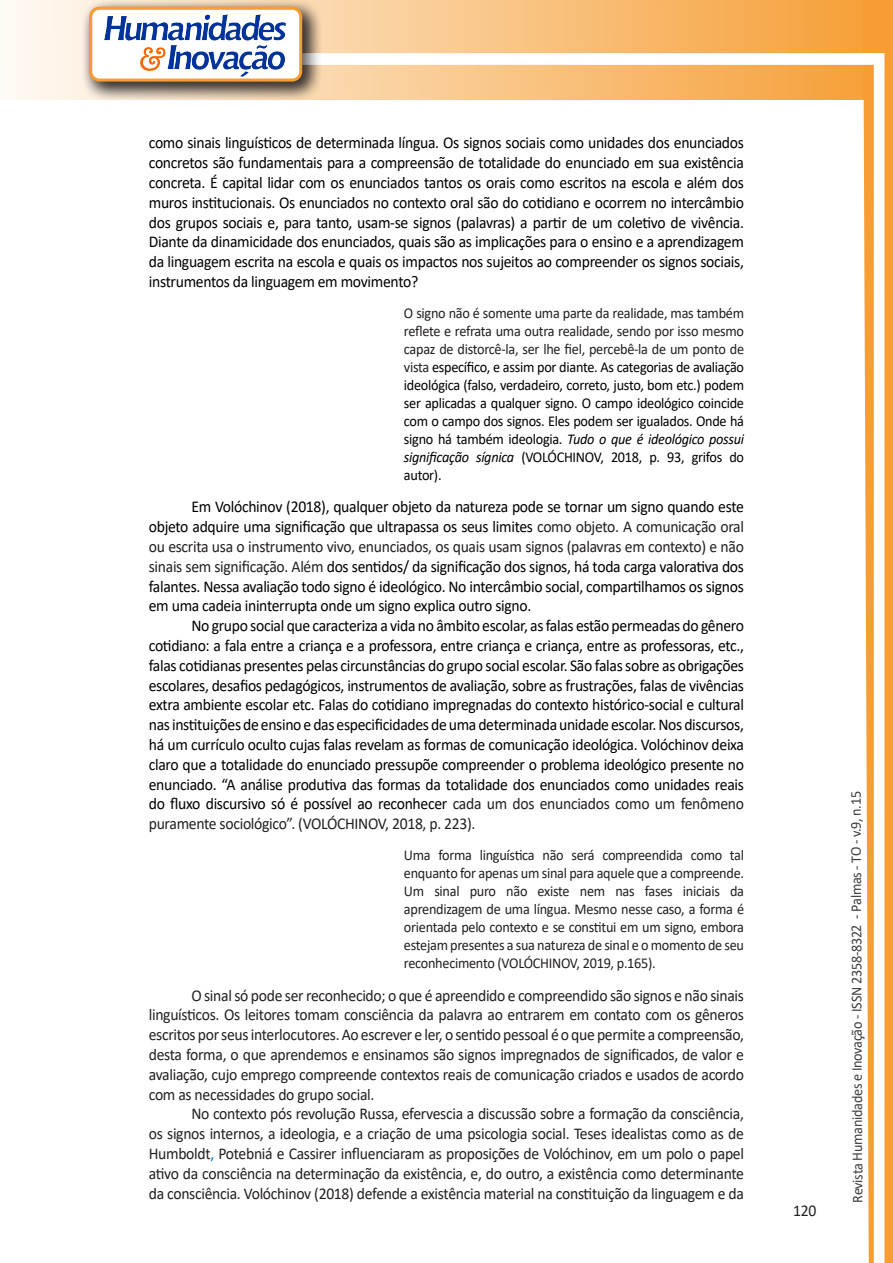
<style>
.page{position:relative;width:893px;height:1263px;background:#fff}
.page>*{position:absolute;margin:0;border:0;box-sizing:border-box;transform-origin:0 0}
.texto{font:16.5px/19.8px "Calibri";letter-spacing:-.02em;color:#000;text-align:justify;scale:.95 1}
.texto-2{font:16.5px/19.8px "Calibri";letter-spacing:-.02em;color:#231f20;text-align:justify;scale:.95 1}
.citacao{font:15px/18px "Calibri";letter-spacing:-.02em;color:#000;text-align:justify;scale:.95 1}
.citacao-2{font:15px/18px "Calibri";letter-spacing:-.02em;color:#231f20;text-align:justify;scale:.95 1}
.t1{font:15px "Calibri";letter-spacing:-.025em;color:#3e3e3f;scale:.95 1}
.s1{color:#231f20}
.s2{font-style:italic}
.s3{color:#0070c0}
</style>
<div class="page">
<svg style="left:5px;top:0;width:858px;height:100px;background:#f9c484"></svg>
<div style="left:302px;top:53px;width:582px;height:12px;background:#fff;border:2px solid #fff"></div>
<svg style="left:863px;top:0;width:30px;height:1263px"></svg>
<div style="left:81px;top:0;width:241px;height:102px;background:#231f20;opacity:.75"></div>
<div style="left:91px;top:8px;width:210px;height:72px;background:#fff;border-radius:9px"></div>
<img style="left:104px;top:14px;width:181px;height:62px">
<div style="left:89px;top:7px;width:213px;height:75px;border:3px solid #f69e34;border-radius:9px"></div>
<p class="texto" style="left:149px;top:133px;width:628px">como sinais linguísticos de determinada língua. Os signos sociais como unidades dos enunciados concretos são fundamentais para a compreensão de totalidade do enunciado em sua existência concreta. É capital lidar com os enunciados tantos os orais como escritos na escola e além dos muros institucionais. Os enunciados no contexto oral são do cotidiano e ocorrem no intercâmbio dos grupos sociais e, para tanto, usam-se signos (palavras) a partir de um coletivo de vivência.<br>Diante da dinamicidade dos enunciados, quais são as implicações para o ensino e a aprendizagem da linguagem escrita na escola e quais os impactos nos sujeitos ao compreender os signos sociais, instrumentos da linguagem em movimento?</p>
<p class="citacao" style="left:404px;top:303px;width:360px"><span class="s1">O signo não é somente uma parte da realidade, mas também reflete e refrata uma outra realidade, sendo por isso mesmo capaz de distorcê-la, ser lhe fiel, percebê-la de um ponto de vista</span> específico, e assim por diante. As categorias de avaliação ideológica (falso, verdadeiro, correto, justo, bom etc.) podem ser aplicadas a qualquer signo. O campo ideológico coincide com o campo dos signos. Eles podem ser igualados. Onde há signo há também ideologia. <span class="s2">Tudo o que é ideológico possui significação sígnica</span> (VOLÓCHINOV, 2018, p. 93, grifos do autor).</p>
<p class="texto" style="left:149px;top:497px;width:628px;text-indent:43px">Em Volóchinov (2018), qualquer objeto da natureza pode se tornar um signo quando este objeto adquire uma significação que ultrapassa os seus limites <span class="s1">como objeto. A comunicação oral ou escrita usa o instrumento vivo, enunciados, os quais usam signos (palavras em contexto) e não sinais sem significação. Além</span> dos sentidos/ da significação dos signos, há toda carga valorativa dos falantes. Nessa avaliação todo signo é ideológico. No intercâmbio social, compartilhamos os signos em uma cadeia ininterrupta onde um signo explica outro signo.</p>
<p class="texto" style="left:149px;top:615px;width:628px;text-indent:43px">No grupo social que caracteriza a vida no âmbito escolar, as falas estão permeadas do gênero cotidiano: a fala entre a criança e a professora, entre criança e criança, entre as professoras, etc., falas cotidianas presentes pelas circunstâncias do grupo social escolar. São falas sobre as obrigações escolares, desafios pedagógicos, instrumentos de avaliação, sobre as frustrações, falas de vivências extra ambiente escolar etc. Falas do cotidiano impregnadas do contexto histórico-social e cultural nas instituições de ensino e das especificidades de uma determinada unidade escolar. Nos discursos, há um currículo oculto cujas falas revelam as formas de comunicação ideológica. Volóchinov deixa claro que a totalidade do enunciado pressupõe compreender o problema ideológico presente no enunciado. “A análise produtiva das formas da totalidade dos enunciados como unidades reais do fluxo discursivo só é possível ao reconhecer <span class="s1">cada um dos enunciados como um fenômeno puramente sociológico”. (VOLÓCHINOV, 2018, p. 223).</span></p>
<p class="citacao-2" style="left:404px;top:846px;width:360px">Uma forma linguística não será compreendida como tal enquanto for apenas um sinal para aquele que a compreende.<br>Um sinal puro não existe nem nas fases iniciais da aprendizagem de uma língua. Mesmo nesse caso, a forma é orientada pelo contexto e se constitui em um signo, embora estejam presentes a sua natureza de sinal e o momento de seu reconhecimento (VOLÓCHINOV, 2019, p.165).</p>
<p class="texto-2" style="left:149px;top:985px;width:628px;text-indent:43px">O sinal só pode ser reconhecido; o que é apreendido e compreendido são signos e não sinais linguísticos. Os leitores tomam consciência da palavra ao entrarem em contato com os gêneros escritos por seus interlocutores. Ao escrever e ler, o sentido pessoal é o que permite a compreensão, desta forma, o que aprendemos e ensinamos são signos impregnados de significados, de valor e avaliação, cujo emprego compreende contextos reais de comunicação criados e usados de acordo com as necessidades do grupo social.</p>
<p class="texto-2" style="left:149px;top:1103px;width:628px;text-indent:43px">No contexto pós revolução Russa, efervescia a discussão sobre a formação da consciência, os signos internos, a ideologia, e a criação de uma psicologia social. Teses idealistas como as de Humboldt<span class="s3">,</span> Potebniá e Cassirer influenciaram as proposições de Volóchinov, em um polo o papel ativo da consciência na determinação da existência, e, do outro, a existência como determinante da consciência. Volóchinov (2018) defende a existência material na constituição da linguagem e da</p>
<p class="texto-2" style="left:793px;top:1200px;width:26px">120</p>
<p class="t1" style="left:846px;top:1203px;width:435px;rotate:-90deg">Revista Humanidades e Inovação - ISSN 2358-8322 - Palmas - TO - v.9, n.15</p>
</div>
